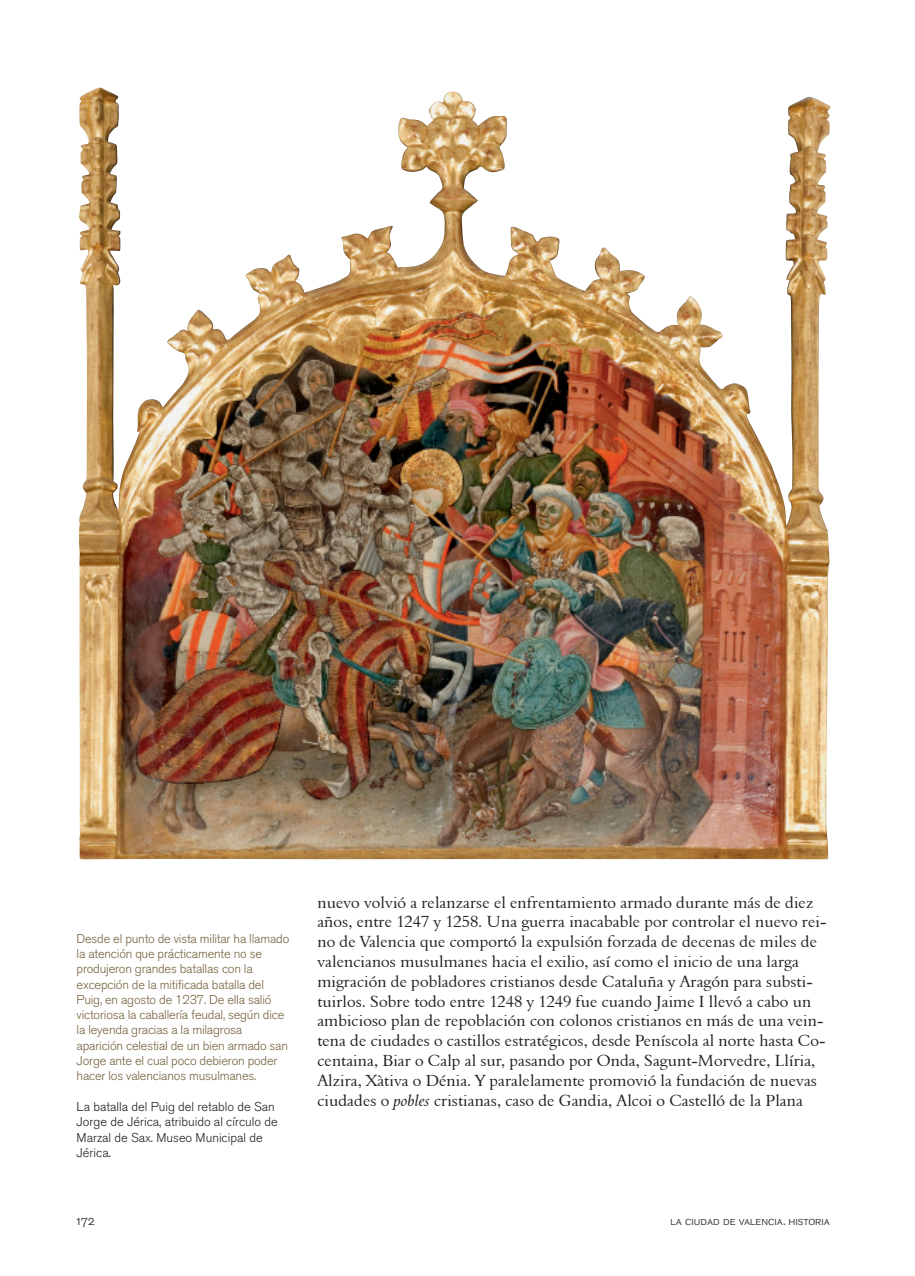
<style>
.page{position:relative;width:915px;height:1276px;background:#fff}
.page>*{position:absolute;margin:0;border:0;box-sizing:border-box;transform-origin:0 0}
.TEXTO{font:16.5px/19.8px "Aldine 401 BT Roman A";letter-spacing:.005em;color:#231f20}
.t1{font:13.5px "Akzidenz Grotesk BQ Light SC";color:#231f20}
.DESTACADOS{font:300 12.75px/15.3px "Akzidenz Grotesk BQ";letter-spacing:-.015em;color:#766340}
.t2{font:300 12.75px/15.3px "Akzidenz Grotesk BQ";color:#231f20}
.t3{font:12px "Akzidenz Grotesk BQ Light SC";color:#231f20}
.s1{font-family:"Aldine 401 BT Italic A"}
</style>
<div class="page">
<img style="left:78px;top:87px;width:751px;height:772px">
<p class="DESTACADOS" style="left:77px;top:931px;width:214px">Desde el punto de vista militar ha llamado la atención que prácticamente no se produjeron grandes batallas con la excepción de la mitificada batalla del Puig, en agosto de 1237. De ella salió victoriosa la caballería feudal, según dice la leyenda gracias a la milagrosa aparición celestial de un bien armado san Jorge ante el cual poco debieron poder hacer los valencianos musulmanes.</p>
<p class="t2" style="left:77px;top:1099px;width:202px">La batalla del Puig del retablo de San<br>Jorge de Jérica, atribuido al círculo de<br>Marzal de Sax. Museo Municipal de<br>Jérica.</p>
<p class="TEXTO" style="left:317px;top:892px;width:510px">nuevo volvió a relanzarse el enfrentamiento armado durante más de diez años, entre 1247 y 1258. Una guerra inacabable por controlar el nuevo rei&shy;no de Valencia que comportó la expulsión forzada de decenas de miles de valencianos musulmanes hacia el exilio, así como el inicio de una larga migración de pobladores cristianos desde Cataluña y Aragón para substi&shy;tuirlos. Sobre todo entre 1248 y 1249 fue cuando Jaime I llevó a cabo un ambicioso plan de repoblación con colonos cristianos en más de una vein&shy;tena de ciudades o castillos estratégicos, desde Peníscola al norte hasta Co&shy;centaina, Biar o Calp al sur, pasando por Onda, Sagunt-Morvedre, Llíria, Alzira, Xàtiva o Dénia. Y paralelamente promovió la fundación de nuevas ciudades o <span class="s1">pobles</span> cristianas, caso de Gandia, Alcoi o Castelló de la Plana</p>
<p class="t1" style="left:77px;top:1212px;width:20px">172</p>
<p class="t3" style="left:670px;top:1213px;width:161px">la ciudad de valencia. historia</p>
</div>
